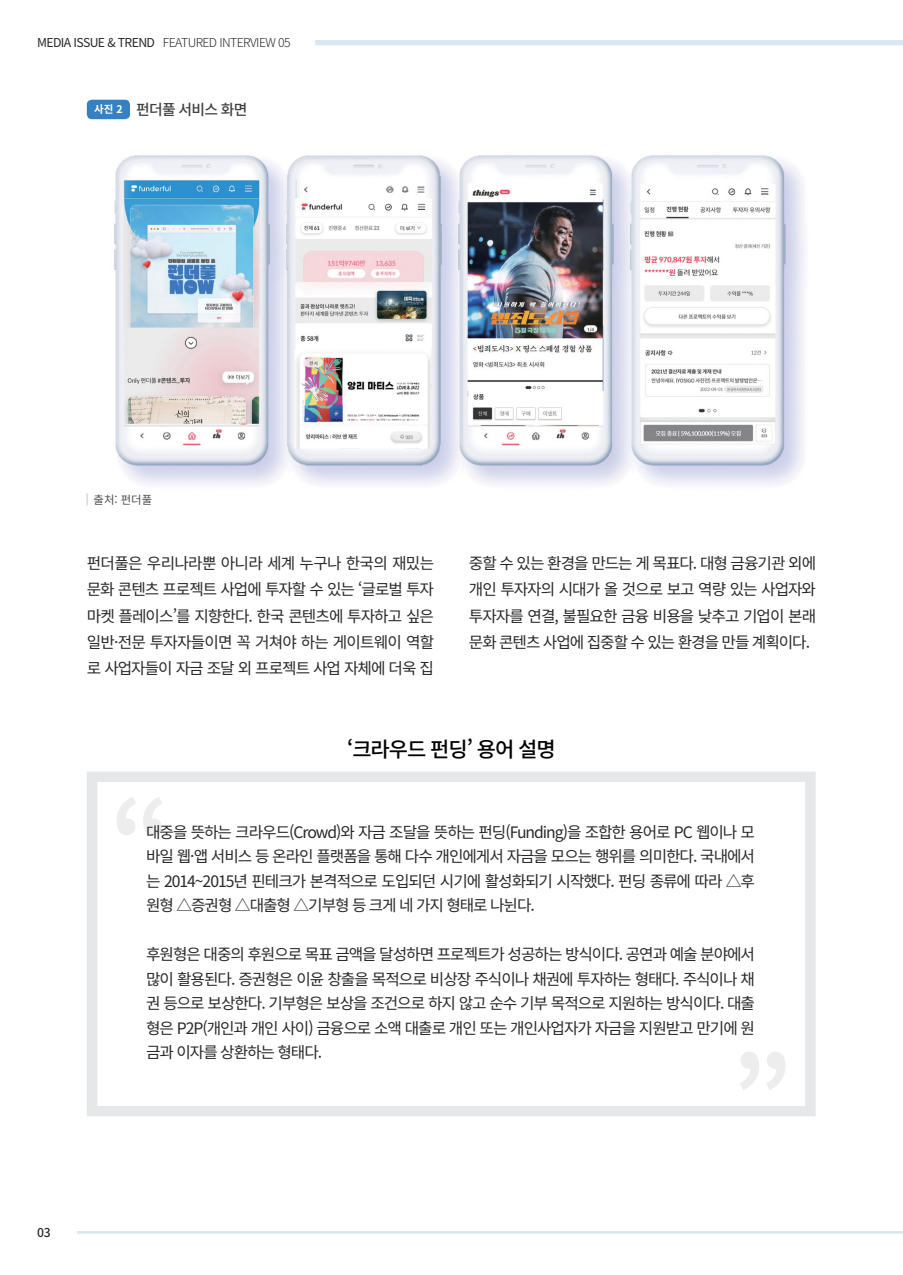
<style>
.page{position:relative;width:903px;height:1275px;background:#fff}
.page>*{position:absolute;margin:0;border:0;box-sizing:border-box;transform-origin:0 0}
.t1{font:700 105px "Noto Sans KR";color:#ededee}
.t2{font:500 21px "Noto Sans CJ Kkr";letter-spacing:-.05em;color:#000}
.t3{font:15.75px/26.2px "Noto Sans CJ Kkr";letter-spacing:-.065em;color:#292829;text-align:justify}
.t4{font:500 14.88px "Noto Sans KR";letter-spacing:-.05em;color:#414042}
.t5{font:300 12.25px "Noto Sans CJ Kkr";letter-spacing:-.05em;color:#292829}
.t6{font:500 12.25px "Noto Sans CJ Kkr";color:#292829}
.t7{font:11.38px "Noto Sans CJ Kkr";color:#4d4d4f}
.s1{font-weight:400}
.s2{font-weight:700;font-size:10.5px;color:#fff}
</style>
<div class="page">
<div style="left:315px;top:40px;width:588px;height:5px;background:#dae7f0"></div>
<div style="left:87px;top:100px;width:43px;height:19px;background:#3581c3;border-radius:5px"></div>
<img style="left:114px;top:155px;width:691px;height:331px">
<svg style="left:87px;top:493px;width:1px;height:13px"></svg>
<div style="left:87px;top:771px;width:729px;height:345px;border:10px solid #e6e7e8"></div>
<hr style="left:77px;top:1231px;width:826px;height:3px;background:#dae7f0">
<p class="t5" style="left:37px;top:36px;width:255px"><span class="s1">MEDIA ISSUE &amp; TREND</span> FEATURED INTERVIEW 05</p>
<p class="t4" style="left:94px;top:101px;width:155px"><span class="s2">사진 2</span> 펀더풀 서비스 화면</p>
<p class="t7" style="left:94px;top:493px;width:60px">출처: 펀더풀</p>
<p class="t3" style="left:87px;top:551px;width:349px">펀더풀은 우리나라뿐 아니라 세계 누구나 한국의 재밌는 문화 콘텐츠 프로젝트 사업에 투자할 수 있는 ‘글로벌 투자 마켓 플레이스’를 지향한다. 한국 콘텐츠에 투자하고 싶은 일반·전문 투자자들이면 꼭 거쳐야 하는 게이트웨이 역할 로 사업자들이 자금 조달 외 프로젝트 사업 자체에 더욱 집</p>
<p class="t3" style="left:469px;top:551px;width:349px">중할 수 있는 환경을 만드는 게 목표다. 대형 금융기관 외에 개인 투자자의 시대가 올 것으로 보고 역량 있는 사업자와 투자자를 연결, 불필요한 금융 비용을 낮추고 기업이 본래 문화 콘텐츠 사업에 집중할 수 있는 환경을 만들 계획이다.</p>
<h2 class="t2" style="left:347px;top:737px;width:210px">‘크라우드 펀딩’ 용어 설명</h2>
<h1 class="t1" style="left:110px;top:791px;width:62px">“</h1>
<p class="t3" style="left:146px;top:820px;width:610px;line-height:24.5px">대중을 뜻하는 크라우드(Crowd)와 자금 조달을 뜻하는 펀딩(Funding)을 조합한 용어로 PC 웹이나 모 바일 웹·앱 서비스 등 온라인 플랫폼을 통해 다수 개인에게서 자금을 모으는 행위를 의미한다. 국내에서 는 2014~2015년 핀테크가 본격적으로 도입되던 시기에 활성화되기 시작했다. 펀딩 종류에 따라 △후 원형 △증권형 △대출형 △기부형 등 크게 네 가지 형태로 나뉜다.</p>
<p class="t3" style="left:146px;top:942px;width:610px;line-height:24.5px">후원형은 대중의 후원으로 목표 금액을 달성하면 프로젝트가 성공하는 방식이다. 공연과 예술 분야에서 많이 활용된다. 증권형은 이윤 창출을 목적으로 비상장 주식이나 채권에 투자하는 형태다. 주식이나 채 권 등으로 보상한다. 기부형은 보상을 조건으로 하지 않고 순수 기부 목적으로 지원하는 방식이다. 대출 형은 P2P(개인과 개인 사이) 금융으로 소액 대출로 개인 또는 개인사업자가 자금을 지원받고 만기에 원 금과 이자를 상환하는 형태다.</p>
<p class="t6" style="left:37px;top:1226px;width:15px">03</p>
</div>
